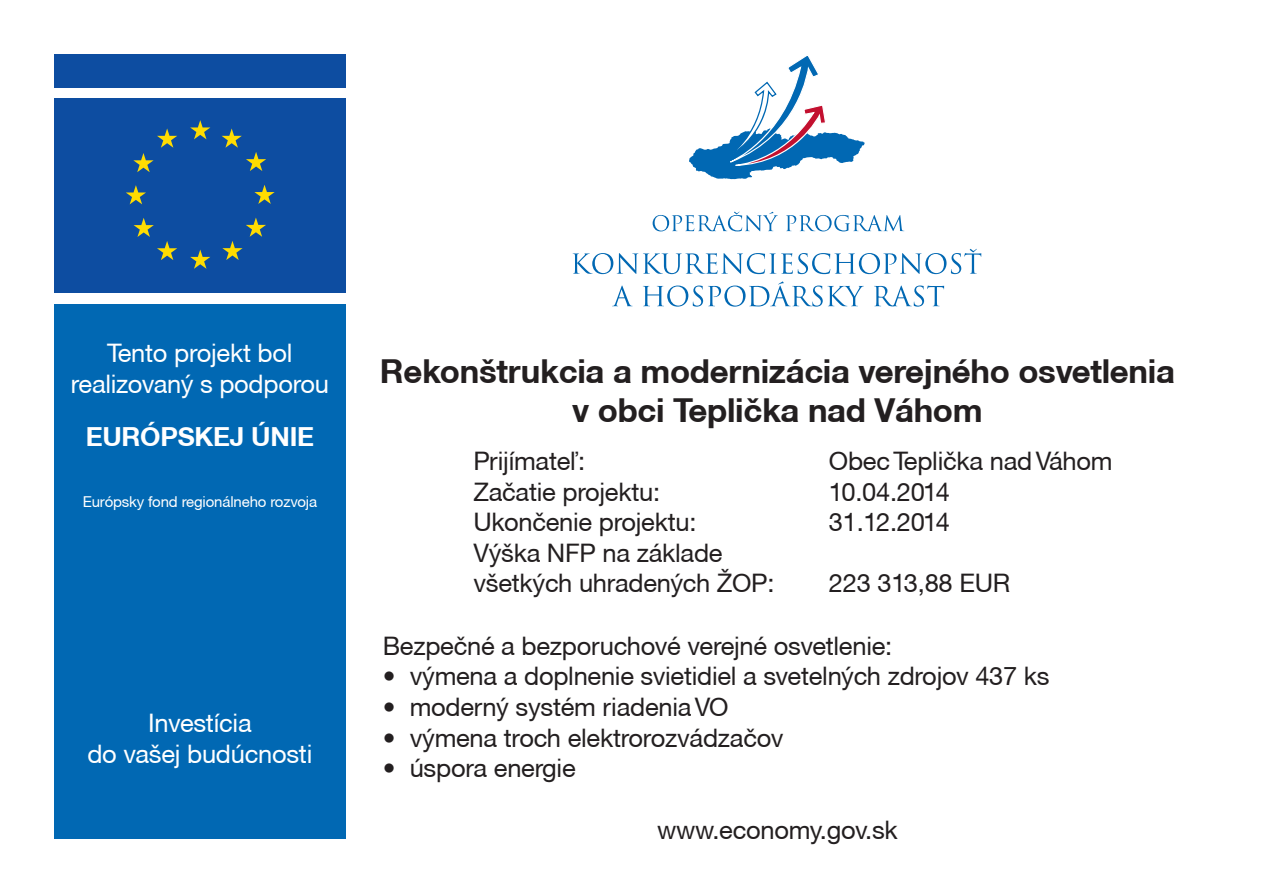
<style>
.page{position:relative;width:1263px;height:893px;background:#fff}
.page>*{position:absolute;margin:0;border:0;box-sizing:border-box;transform-origin:0 0}
.t1{font:700 33px/39.6px "Helvetica Neue CE";letter-spacing:-.01em;color:#231f20;text-align:center}
.t2{font:700 26.25px "Helvetica Neue CE";letter-spacing:-.01em;color:#fff}
.t3{font:25.5px/30.6px "Helvetica Neue CE";letter-spacing:-.01em;color:#231f20}
.t4{font:25.5px/30.6px "Helvetica Neue CE";letter-spacing:-.01em;color:#fff;text-align:center}
.t5{font:15px "Helvetica Neue CE";letter-spacing:-.01em;color:#fff}
</style>
<div class="page">
<svg style="left:573px;top:249px;width:408px;height:25px"></svg>
<svg style="left:612px;top:286px;width:20px;height:20px"></svg>
<svg style="left:643px;top:281px;width:221px;height:26px"></svg>
<svg style="left:874px;top:286px;width:70px;height:21px"></svg>
<svg style="left:653px;top:212px;width:125px;height:19px"></svg>
<svg style="left:786px;top:215px;width:118px;height:16px"></svg>
<svg style="left:689px;top:56px;width:176px;height:123px"></svg>
<div style="left:54px;top:99px;width:291px;height:194px;background:#0d4da1"></div>
<svg style="left:222px;top:128px;width:44px;height:43px"></svg>
<svg style="left:190px;top:120px;width:20px;height:19px"></svg>
<svg style="left:133px;top:128px;width:44px;height:44px"></svg>
<svg style="left:126px;top:185px;width:20px;height:19px"></svg>
<svg style="left:134px;top:218px;width:43px;height:42px"></svg>
<svg style="left:190px;top:250px;width:20px;height:19px"></svg>
<svg style="left:222px;top:218px;width:44px;height:42px"></svg>
<svg style="left:254px;top:185px;width:21px;height:19px"></svg>
<div style="left:54px;top:305px;width:292px;height:534px;background:#0168b3"></div>
<div style="left:54px;top:54px;width:292px;height:33px;background:#0d4da1"></div>
<p class="t4" style="left:71px;top:340px;width:260px">Tento projekt bol realizovaný s podporou</p>
<p class="t2" style="left:86px;top:427px;width:230px">EURÓPSKEJ ÚNIE</p>
<p class="t5" style="left:83px;top:497px;width:236px">Európsky fond regionálneho rozvoja</p>
<p class="t4" style="left:87px;top:710px;width:226px">Investícia<br>do vašej budúcnosti</p>
<p class="t1" style="left:380px;top:354px;width:796px">Rekonštrukcia a modernizácia verejného osvetlenia v obci Teplièka nad Váhom</p>
<p class="t3" style="left:473px;top:448px;width:113px">Prijímate¾:</p>
<p class="t3" style="left:829px;top:448px;width:285px">Obec Teplièka nad Váhom</p>
<p class="t3" style="left:473px;top:479px;width:188px">Zaèatie projektu:</p>
<p class="t3" style="left:829px;top:479px;width:122px">10.04.2014</p>
<p class="t3" style="left:473px;top:509px;width:225px">Ukonèenie projektu:</p>
<p class="t3" style="left:829px;top:509px;width:122px">31.12.2014</p>
<p class="t3" style="left:473px;top:540px;width:303px">Výška NFP na základe všetkých uhradených ŽOP:</p>
<p class="t3" style="left:829px;top:571px;width:183px">223 313,88 EUR</p>
<p class="t3" style="left:383px;top:633px;width:511px">Bezpeèné a bezporuchové verejné osvetlenie:</p>
<p class="t3" style="left:383px;top:663px;width:668px">• výmena a doplnenie svietidiel a svetelných zdrojov 437 ks</p>
<p class="t3" style="left:383px;top:694px;width:347px">• moderný systém riadenia VO</p>
<p class="t3" style="left:383px;top:725px;width:402px">• výmena troch elektrorozvádzaèov</p>
<p class="t3" style="left:383px;top:755px;width:194px">• úspora energie</p>
<p class="t3" style="left:657px;top:817px;width:242px">www.economy.gov.sk</p>
</div>
